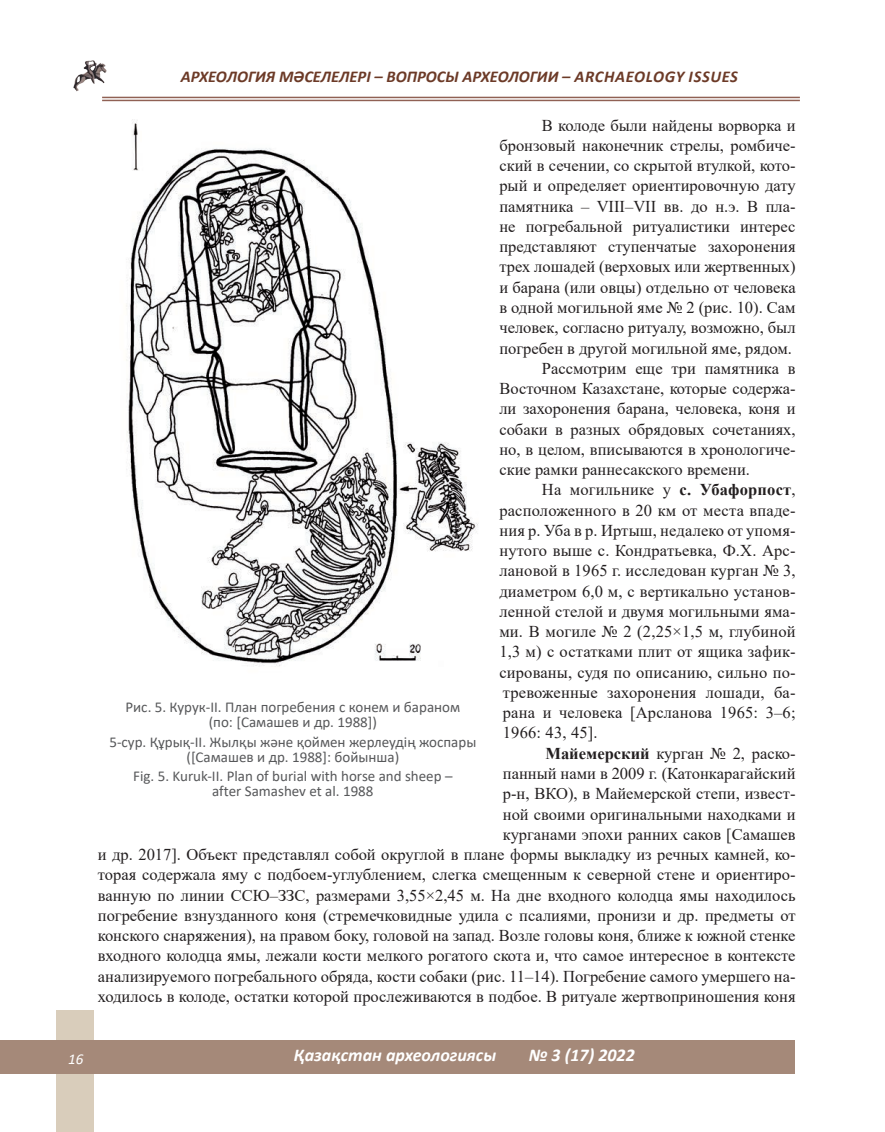
<style>
.page{position:relative;width:885px;height:1132px;background:#fff}
.page>*{position:absolute;margin:0;border:0;box-sizing:border-box;transform-origin:0 0}
.t1{font:italic 700 18px "Calibri";color:#fff}
.t2{font:16.5px "Times New Roman";color:#231f20}
.t3{font:italic 700 16.5px "Calibri";color:#6c3a27}
.t4{font:15px/15px "Calibri";color:#57585a;text-align:center}
.t5{font:italic 15px "Calibri";color:#fff}
.s1{font-weight:700}
</style>
<div class="page">
<img style="left:73px;top:60px;width:34px;height:32px">
<hr style="left:102px;top:97px;width:697px;height:1px;background:#906154">
<hr style="left:102px;top:100px;width:697px;height:1px;background:#906154">
<div style="left:56px;top:1010px;width:38px;height:121px;background:#d9cdbb"></div>
<div style="left:0;top:1040px;width:884px;height:33px;background:#a58979"></div>
<div style="left:795px;top:1022px;width:89px;height:68px;background:#fff"></div>
<img style="left:126px;top:119px;width:352px;height:547px">
<p class="t3" style="left:181px;top:65px;width:558px">АРХЕОЛОГИЯ МӘСЕЛЕЛЕРІ – ВОПРОСЫ АРХЕОЛОГИИ – ARCHAEOLOGY ISSUES</p>
<p class="t2" style="left:542px;top:113px;width:255px">В колоде были найдены ворворка и</p>
<p class="t2" style="left:499px;top:134px;width:298px">бронзовый наконечник стрелы, ромбиче-</p>
<p class="t2" style="left:499px;top:154px;width:298px">ский в сечении, со скрытой втулкой, кото-</p>
<p class="t2" style="left:499px;top:174px;width:298px">рый и определяет ориентировочную дату</p>
<p class="t2" style="left:499px;top:194px;width:298px">памятника – VIII–VII вв. до н.э. В пла-</p>
<p class="t2" style="left:499px;top:215px;width:298px">не погребальной ритуалистики интерес</p>
<p class="t2" style="left:499px;top:235px;width:298px">представляют ступенчатые захоронения</p>
<p class="t2" style="left:499px;top:255px;width:298px">трех лошадей (верховых или жертвенных)</p>
<p class="t2" style="left:499px;top:275px;width:298px">и барана (или овцы) отдельно от человека</p>
<p class="t2" style="left:499px;top:296px;width:298px">в одной могильной яме № 2 (рис. 10). Сам</p>
<p class="t2" style="left:499px;top:316px;width:298px">человек, согласно ритуалу, возможно, был</p>
<p class="t2" style="left:499px;top:336px;width:294px">погребен в другой могильной яме, рядом.</p>
<p class="t2" style="left:542px;top:356px;width:255px">Рассмотрим еще три памятника в</p>
<p class="t2" style="left:499px;top:377px;width:298px">Восточном Казахстане, которые содержа-</p>
<p class="t2" style="left:499px;top:397px;width:298px">ли захоронения барана, человека, коня и</p>
<p class="t2" style="left:499px;top:417px;width:298px">собаки в разных обрядовых сочетаниях,</p>
<p class="t2" style="left:499px;top:437px;width:298px">но, в целом, вписываются в хронологиче-</p>
<p class="t2" style="left:499px;top:458px;width:252px">ские рамки раннесакского времени.</p>
<p class="t2" style="left:542px;top:478px;width:255px">На могильнике у <span class="s1">с. Убафорпост</span>,</p>
<p class="t2" style="left:499px;top:498px;width:298px">расположенного в 20 км от места впаде-</p>
<p class="t2" style="left:499px;top:518px;width:298px">ния р. Уба в р. Иртыш, недалеко от упомя-</p>
<p class="t2" style="left:499px;top:538px;width:298px">нутого выше с. Кондратьевка, Ф.Х. Арс-</p>
<p class="t2" style="left:499px;top:559px;width:298px">лановой в 1965 г. исследован курган № 3,</p>
<p class="t2" style="left:499px;top:579px;width:298px">диаметром 6,0 м, с вертикально установ-</p>
<p class="t2" style="left:499px;top:599px;width:298px">ленной стелой и двумя могильными яма-</p>
<p class="t2" style="left:499px;top:619px;width:298px">ми. В могиле № 2 (2,25×1,5 м, глубиной</p>
<p class="t2" style="left:499px;top:640px;width:298px">1,3 м) с остатками плит от ящика зафик-</p>
<p class="t2" style="left:499px;top:660px;width:298px">сированы, судя по описанию, сильно по-</p>
<p class="t2" style="left:503px;top:680px;width:294px">тревоженные захоронения лошади, ба-</p>
<p class="t2" style="left:503px;top:700px;width:294px">рана и человека [Арсланова 1965: 3–6;</p>
<p class="t2" style="left:503px;top:721px;width:96px">1966: 43, 45].</p>
<p class="t2" style="left:545px;top:741px;width:252px"><span class="s1">Майемерский</span> курган № 2, раско-</p>
<p class="t2" style="left:503px;top:761px;width:294px">панный нами в 2009 г. (Катонкарагайский</p>
<p class="t2" style="left:503px;top:781px;width:294px">р-н, ВКО), в Майемерской степи, извест-</p>
<p class="t2" style="left:503px;top:802px;width:294px">ной своими оригинальными находками и</p>
<p class="t2" style="left:503px;top:822px;width:294px">курганами эпохи ранних саков [Самашев</p>
<p class="t2" style="left:98px;top:842px;width:699px">и др. 2017]. Объект представлял собой округлой в плане формы выкладку из речных камней, ко-</p>
<p class="t2" style="left:98px;top:862px;width:699px">торая содержала яму с подбоем-углублением, слегка смещенным к северной стене и ориентиро-</p>
<p class="t2" style="left:98px;top:883px;width:699px">ванную по линии ССЮ–ЗЗС, размерами 3,55×2,45 м. На дне входного колодца ямы находилось</p>
<p class="t2" style="left:98px;top:903px;width:699px">погребение взнузданного коня (стремечковидные удила с псалиями, пронизи и др. предметы от</p>
<p class="t2" style="left:98px;top:923px;width:699px">конского снаряжения), на правом боку, головой на запад. Возле головы коня, ближе к южной стенке</p>
<p class="t2" style="left:98px;top:943px;width:699px">входного колодца ямы, лежали кости мелкого рогатого скота и, что самое интересное в контексте</p>
<p class="t2" style="left:98px;top:964px;width:699px">анализируемого погребального обряда, кости собаки (рис. 11–14). Погребение самого умершего на-</p>
<p class="t2" style="left:98px;top:984px;width:699px">ходилось в колоде, остатки которой прослеживаются в подбое. В ритуале жертвоприношения коня</p>
<p class="t4" style="left:125px;top:699px;width:336px">Рис. 5. Курук-II. План погребения с конем и бараном (по: [Самашев и др. 1988])</p>
<p class="t4" style="left:109px;top:733px;width:368px">5-сур. Құрық-ІІ. Жылқы және қоймен жерлеудің жоспары ([Самашев и др. 1988]: бойынша)</p>
<p class="t4" style="left:133px;top:768px;width:321px">Fig. 5. Kuruk-II. Plan of burial with horse and sheep – after Samashev et al. 1988</p>
<p class="t5" style="left:68px;top:1048px;width:17px">16</p>
<p class="t1" style="left:294px;top:1042px;width:204px">ҚАЗАҚСТАН АРХЕОЛОГИЯСЫ</p>
<p class="t1" style="left:528px;top:1042px;width:108px">№ 3 (17) 2022</p>
</div>
